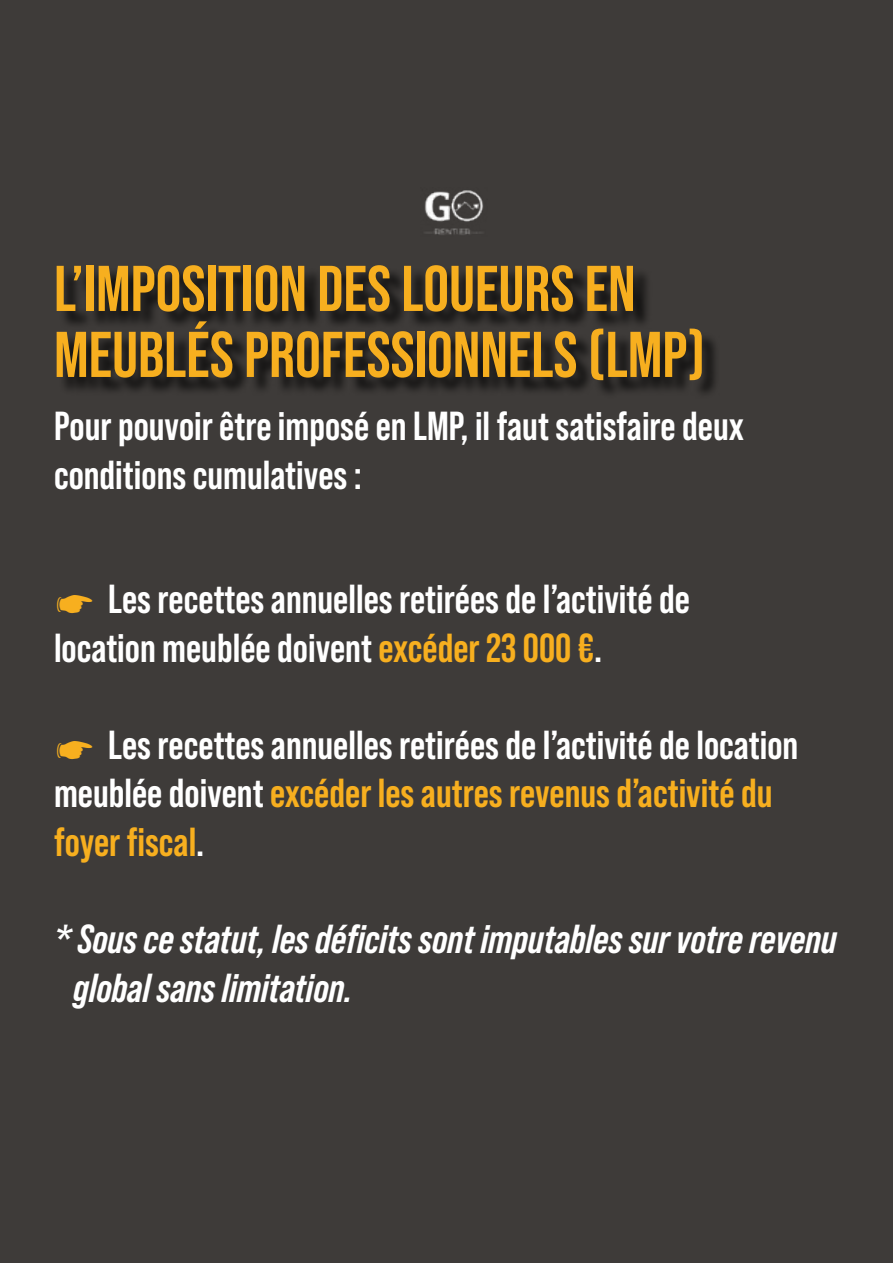
<style>
.page{position:relative;width:893px;height:1263px;background:#3e3b39}
.page>*{position:absolute;margin:0;border:0;box-sizing:border-box;transform-origin:0 0}
.t1{font:64.5px/66px "Bebas Neue";color:#f7af1f}
.t2{font:700 40.5px/48.6px "Bebas Neue Pro";color:#fff}
.t3{font:italic 700 40.5px/48.6px "Bebas Neue Pro";color:#fff}
.s1{color:#f7af1f}
</style>
<div class="page">
<div style="left:58px;top:268px;width:662px;height:131px;background:#000;opacity:.75"></div>
<img style="left:424px;top:190px;width:60px;height:45px">
<h1 class="t1" style="left:54px;top:255px;width:653px">L’IMPOSITION DES LOUEURS EN<br>MEUBLÉS PROFESSIONNELS (LMP)</h1>
<p class="t2" style="left:54px;top:401px;width:691px">Pour pouvoir être imposé en LMP, il faut satisfaire deux conditions cumulatives :</p>
<p class="t2" style="left:54px;top:574px;width:637px"><span class="s1">☛</span> Les recettes annuelles retirées de l’activité de location meublée doivent <span class="s1">excéder 23 000 €</span>.</p>
<p class="t2" style="left:54px;top:720px;width:746px"><span class="s1">☛</span> Les recettes annuelles retirées de l’activité de location meublée doivent <span class="s1">excéder les autres revenus d’activité du foyer fiscal</span>.</p>
<p class="t3" style="left:73px;top:914px;width:765px;text-indent:-19px">* Sous ce statut, les déficits sont imputables sur votre revenu global sans limitation.</p>
</div>
